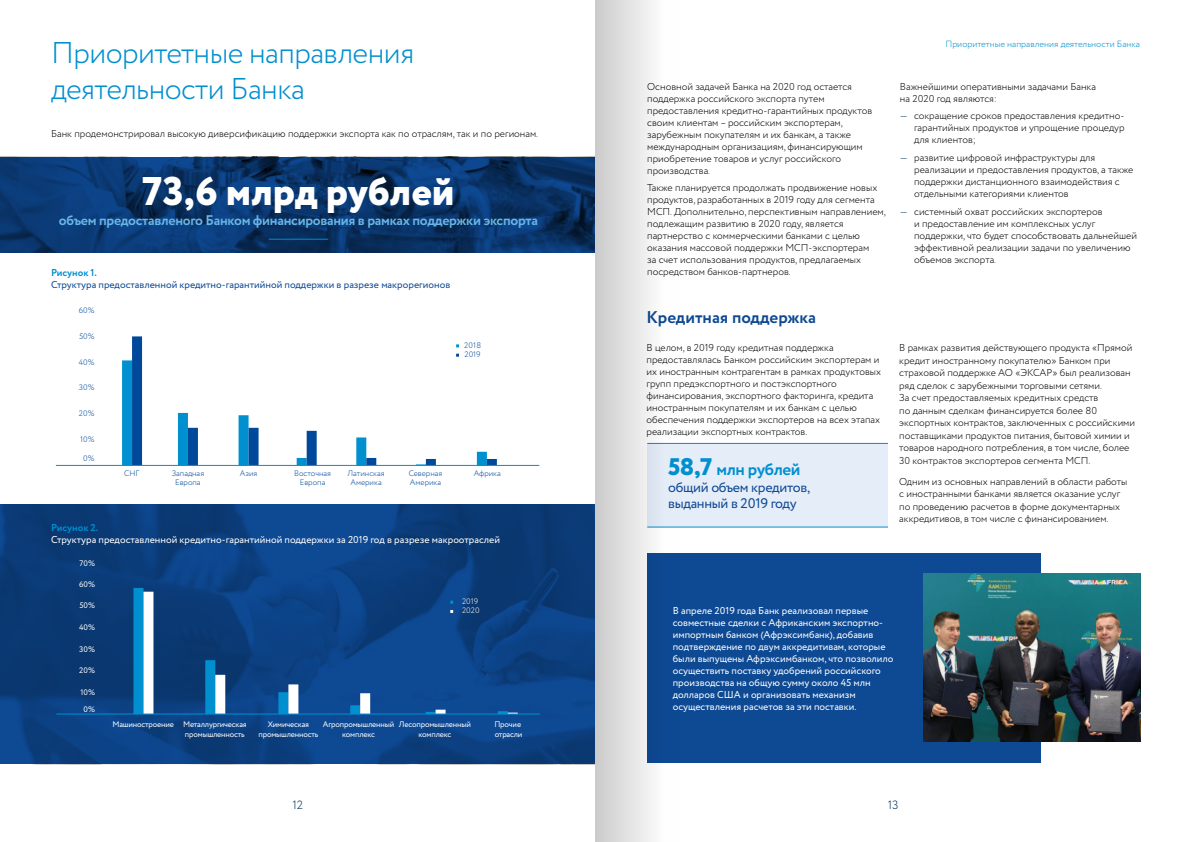
<style>
.page{position:relative;width:1191px;height:842px;background:#fff}
.page>*{position:absolute;margin:0;border:0;box-sizing:border-box;transform-origin:0 0}
.t1{font:800 40px "Circe";color:#fff}
.t2{font:300 30px/36px "Circe";letter-spacing:-.02em;color:#008fcf}
.t3{font:700 17px "Circe";color:#0e4993}
.t4{font:700 17px "Circe";letter-spacing:-.02em;color:#008fcf}
.t5{font:700 14px "Circe";letter-spacing:-.02em;color:#69b6e6}
.t6{font:14px/16.8px "Circe";letter-spacing:-.02em;color:#0e4993}
.t7{font:300 12px "Circe";color:#00305b}
.t8{font:300 10px/12px "Circe";color:#000}
.t9{font:10px/12px "Circe";color:#fff}
.t10{font:10px "Circe";color:#0e4993}
.t11{font:700 10px "Circe";color:#008fcf}
.t12{font:300 9px "Circe";color:#008fcf}
.t13{font:8px/9.6px "Circe";letter-spacing:-.02em;color:#fff;text-align:center}
.t14{font:300 8px/9.6px "Circe";color:#00489a;text-align:center}
.t15{font:300 8px/9.6px "Circe";color:#fff}
.s1{color:#00305b}
.s2{font-weight:800;font-size:24px}
</style>
<div class="page">
<img style="left:0;top:157px;width:595px;height:96px">
<hr style="left:269px;top:239px;width:59px;height:1px;background:#008fcf">
<img style="left:0;top:505px;width:595px;height:259px">
<div style="left:297px;top:458px;width:10px;height:7px;background:#008fcf"></div>
<div style="left:307px;top:431px;width:10px;height:34px;background:#00489a"></div>
<div style="left:356px;top:437px;width:10px;height:28px;background:#008fcf"></div>
<div style="left:366px;top:458px;width:10px;height:7px;background:#00489a"></div>
<div style="left:426px;top:459px;width:10px;height:6px;background:#00489a"></div>
<div style="left:477px;top:452px;width:10px;height:13px;background:#008fcf"></div>
<div style="left:487px;top:459px;width:10px;height:6px;background:#00489a"></div>
<div style="left:122px;top:360px;width:10px;height:105px;background:#008fcf"></div>
<div style="left:132px;top:336px;width:10px;height:129px;background:#00489a"></div>
<div style="left:178px;top:413px;width:10px;height:52px;background:#008fcf"></div>
<div style="left:188px;top:428px;width:10px;height:37px;background:#00489a"></div>
<div style="left:238px;top:415px;width:10px;height:50px;background:#008fcf"></div>
<div style="left:248px;top:428px;width:10px;height:37px;background:#00489a"></div>
<hr style="left:56px;top:465px;width:483px;height:1px;background:#008fcf">
<div style="left:205px;top:660px;width:10px;height:54px;background:#008fcf"></div>
<div style="left:215px;top:675px;width:10px;height:39px;background:#fff"></div>
<div style="left:278px;top:692px;width:10px;height:22px;background:#008fcf"></div>
<div style="left:288px;top:684px;width:10px;height:30px;background:#fff"></div>
<div style="left:350px;top:705px;width:10px;height:9px;background:#008fcf"></div>
<div style="left:360px;top:693px;width:10px;height:21px;background:#fff"></div>
<svg style="left:425px;top:712px;width:10px;height:2px"></svg>
<svg style="left:435px;top:710px;width:10px;height:4px"></svg>
<svg style="left:498px;top:711px;width:20px;height:3px"></svg>
<div style="left:133px;top:588px;width:10px;height:126px;background:#008fcf"></div>
<div style="left:143px;top:592px;width:10px;height:122px;background:#fff"></div>
<hr style="left:56px;top:714px;width:484px;height:1px;background:#008fcf">
<div style="left:647px;top:444px;width:241px;height:83px;background:#e5edf9"></div>
<hr style="left:647px;top:443px;width:241px;height:1px;background:#008fcf">
<hr style="left:647px;top:527px;width:241px;height:1px;background:#008fcf">
<div style="left:647px;top:553px;width:393px;height:210px;background:#0e4993"></div>
<img style="left:923px;top:574px;width:217px;height:168px">
<svg style="left:595px;top:0;width:85px;height:842px"></svg>
<h2 class="t2" style="left:51px;top:35px;width:365px">Приоритетные направления деятельности Банка</h2>
<p class="t8" style="left:51px;top:128px;width:488px">Банк продемонстрировал высокую диверсификацию поддержки экспорта как по отраслям, так и по регионам.</p>
<h1 class="t1" style="left:142px;top:164px;width:314px">73,6 млрд рублей</h1>
<h3 class="t5" style="left:59px;top:211px;width:480px">объем предоставленого Банком финансирования в рамках поддержки экспорта</h3>
<p class="t11" style="left:51px;top:266px;width:47px">Рисунок 1.</p>
<p class="t10" style="left:51px;top:278px;width:401px">Структура предоставленной кредитно-гарантийной поддержки в разрезе макрорегионов</p>
<p class="t14" style="left:79px;top:305px;width:17px">60%</p>
<p class="t14" style="left:79px;top:331px;width:17px">50%</p>
<p class="t14" style="left:79px;top:357px;width:17px">40%</p>
<p class="t14" style="left:79px;top:383px;width:17px">30%</p>
<p class="t14" style="left:79px;top:408px;width:17px">20%</p>
<p class="t14" style="left:80px;top:435px;width:16px">10%</p>
<p class="t14" style="left:83px;top:454px;width:13px">0%</p>
<p class="t14" style="left:464px;top:340px;width:18px;text-align:left">2018<br>2019</p>
<p class="t14" style="left:124px;top:468px;width:17px">СНГ</p>
<p class="t14" style="left:347px;top:468px;width:39px">Латинская<br>Америка</p>
<p class="t14" style="left:172px;top:468px;width:34px">Западная<br>Европа</p>
<p class="t14" style="left:473px;top:468px;width:29px">Африка</p>
<p class="t14" style="left:409px;top:468px;width:35px;text-align:left">Северная<br>Америка</p>
<p class="t14" style="left:240px;top:468px;width:19px">Азия</p>
<p class="t14" style="left:294px;top:468px;width:38px">Восточная<br>Европа</p>
<p class="t11" style="left:51px;top:521px;width:49px">Рисунок 2.</p>
<p class="t9" style="left:51px;top:534px;width:450px">Структура предоставленной кредитно-гарантийной поддержки за 2019 год в разрезе макроотраслей</p>
<p class="t13" style="left:80px;top:558px;width:17px">70%</p>
<p class="t13" style="left:79px;top:580px;width:17px">60%</p>
<p class="t13" style="left:79px;top:601px;width:17px">50%</p>
<p class="t13" style="left:79px;top:623px;width:17px">40%</p>
<p class="t13" style="left:79px;top:666px;width:17px">20%</p>
<p class="t13" style="left:79px;top:644px;width:17px">30%</p>
<p class="t13" style="left:80px;top:688px;width:16px">10%</p>
<p class="t13" style="left:83px;top:705px;width:13px">0%</p>
<p class="t15" style="left:462px;top:596px;width:19px">2019<br>2020</p>
<p class="t13" style="left:323px;top:720px;width:73px">Агропромышленный комплекс</p>
<p class="t13" style="left:494px;top:720px;width:30px;text-align:left">Прочие отрасли</p>
<p class="t13" style="left:112px;top:720px;width:63px">Машиностроение</p>
<p class="t13" style="left:399px;top:720px;width:73px">Лесопромышленный комплекс</p>
<p class="t13" style="left:183px;top:720px;width:65px;text-align:left">Металлургическая промышленность</p>
<p class="t13" style="left:258px;top:720px;width:61px">Химическая промышленность</p>
<p class="t8" style="left:647px;top:80px;width:226px">Основной задачей Банка на 2020 год остается поддержка российского экспорта путем предоставления кредитно-гарантийных продуктов своим клиентам – российским экспортерам, зарубежным покупателям и их банкам, а также международным организациям, финансирующим приобретение товаров и услуг российского производства.</p>
<p class="t8" style="left:647px;top:182px;width:240px">Также планируется продолжать продвижение новых продуктов, разработанных в 2019 году для сегмента МСП. Дополнительно, перспективным направлением, подлежащим развитию в 2020 году, является партнерство с коммерческими банками с целью оказания массовой поддержки МСП-экспортерам<br>за счет использования продуктов, предлагаемых посредством банков-партнеров.</p>
<p class="t12" style="left:945px;top:38px;width:196px">Приоритетные направления деятельности Банка</p>
<p class="t8" style="left:900px;top:80px;width:198px">Важнейшими оперативными задачами Банка на 2020 год являются:</p>
<p class="t8" style="left:914px;top:110px;width:212px;text-align:justify;text-indent:-14px"><span class="s1">―</span> сокращение сроков предоставления кредитно&shy;гарантийных продуктов и упрощение процедур для клиентов;</p>
<p class="t8" style="left:914px;top:152px;width:221px;text-indent:-14px"><span class="s1">―</span> развитие цифровой инфраструктуры для реализации и предоставления продуктов, а также поддержки дистанционного взаимодействия с отдельными категориями клиентов</p>
<p class="t8" style="left:914px;top:205px;width:224px;text-indent:-14px"><span class="s1">―</span> системный охват российских экспортеров<br>и предоставление им комплексных услуг поддержки, что будет способствовать дальнейшей эффективной реализации задачи по увеличению объемов экспорта.</p>
<h3 class="t3" style="left:646px;top:305px;width:171px">Кредитная поддержка</h3>
<p class="t8" style="left:646px;top:342px;width:236px">В целом, в 2019 году кредитная поддержка предоставлялась Банком российским экспортерам и их иностранным контрагентам в рамках продуктовых групп предэкспортного и постэкспортного финансирования, экспортного факторинга, кредита иностранным покупателям и их банкам с целью обеспечения поддержки экспортеров на всех этапах реализации экспортных контрактов.</p>
<p class="t8" style="left:899px;top:342px;width:237px;line-height:12.5px">В рамках развития действующего продукта «Прямой кредит иностранному покупателю» Банком при страховой поддержке АО «ЭКСАР» был реализован ряд сделок с зарубежными торговыми сетями.<br>За счет предоставляемых кредитных средств<br>по данным сделкам финансируется более 80 экспортных контрактов, заключенных с российскими поставщиками продуктов питания, бытовой химии и товаров народного потребления, в том числе, более 30 контрактов экспортеров сегмента МСП.</p>
<p class="t8" style="left:899px;top:475px;width:230px;line-height:12.5px">Одним из основных направлений в области работы с иностранными банками является оказание услуг по проведению расчетов в форме документарных аккредитивов, в том числе с финансированием.</p>
<h3 class="t4" style="left:668px;top:457px;width:134px"><span class="s2">58,7</span> млн рублей</h3>
<h3 class="t6" style="left:668px;top:479px;width:144px">общий объем кредитов, выданный в 2019 году</h3>
<p class="t9" style="left:673px;top:604px;width:222px">В апреле 2019 года Банк реализовал первые совместные сделки с Африканским экспортно&shy;импортным банком (Афрэксимбанк), добавив подтверждение по двум аккредитивам, которые были выпущены Афрэксимбанком, что позволило осуществить поставку удобрений российского производства на общую сумму около 45 млн долларов США и организовать механизм осуществления расчетов за эти поставки.</p>
<p class="t7" style="left:292px;top:797px;width:12px">12</p>
<p class="t7" style="left:887px;top:797px;width:12px">13</p>
</div>
